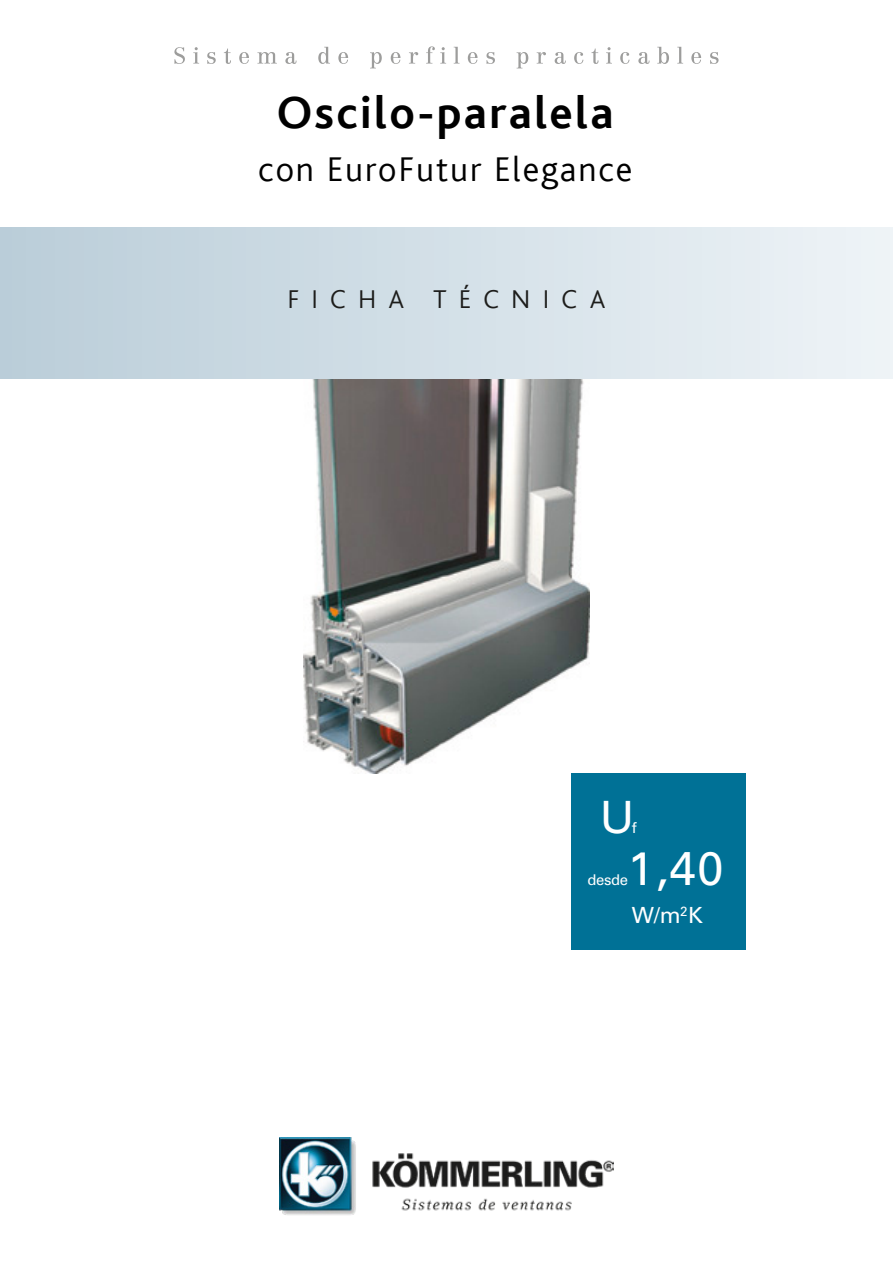
<style>
.page{position:relative;width:893px;height:1263px;background:#fff}
.page>*{position:absolute;margin:0;border:0;box-sizing:border-box;transform-origin:0 0}
.t1{font:700 46.95px "Bliss";letter-spacing:.05em;color:#000}
.t2{font:46.95px "Univers LT Std";color:#fff}
.t3{font:44.55px "Univers LT Std";color:#fff}
.t4{font:300 36px "Bliss";letter-spacing:.05em;color:#000}
.t5{font:300 27px "Bliss";letter-spacing:.45em;color:#1d1d1b}
.t6{font:22.2px "Univers LT Std";color:#fff}
.t7{font:14.85px "Univers LT Std";letter-spacing:-.02em;color:#fff}
</style>
<div class="page">
<img style="left:304px;top:379px;width:285px;height:394px">
<div style="left:0;top:227px;width:893px;height:152px;background:linear-gradient(to right,#bacdd9,#eef3f7)"></div>
<svg style="left:174px;top:47px;width:11px;height:17px"></svg>
<svg style="left:193px;top:47px;width:6px;height:17px"></svg>
<svg style="left:207px;top:52px;width:9px;height:12px"></svg>
<svg style="left:224px;top:49px;width:7px;height:15px"></svg>
<svg style="left:239px;top:52px;width:10px;height:12px"></svg>
<svg style="left:257px;top:52px;width:20px;height:12px"></svg>
<svg style="left:285px;top:52px;width:11px;height:12px"></svg>
<svg style="left:318px;top:47px;width:12px;height:17px"></svg>
<svg style="left:338px;top:52px;width:10px;height:12px"></svg>
<svg style="left:370px;top:52px;width:12px;height:16px"></svg>
<svg style="left:391px;top:52px;width:10px;height:12px"></svg>
<svg style="left:409px;top:52px;width:9px;height:12px"></svg>
<svg style="left:426px;top:46px;width:20px;height:18px"></svg>
<svg style="left:454px;top:47px;width:6px;height:17px"></svg>
<svg style="left:468px;top:52px;width:10px;height:12px"></svg>
<svg style="left:486px;top:52px;width:9px;height:12px"></svg>
<svg style="left:517px;top:52px;width:11px;height:16px"></svg>
<svg style="left:537px;top:52px;width:9px;height:12px"></svg>
<svg style="left:555px;top:52px;width:11px;height:12px"></svg>
<svg style="left:574px;top:52px;width:9px;height:12px"></svg>
<svg style="left:591px;top:49px;width:7px;height:15px"></svg>
<svg style="left:606px;top:47px;width:6px;height:17px"></svg>
<svg style="left:620px;top:52px;width:9px;height:12px"></svg>
<svg style="left:638px;top:52px;width:11px;height:12px"></svg>
<svg style="left:657px;top:47px;width:12px;height:17px"></svg>
<svg style="left:677px;top:47px;width:6px;height:17px"></svg>
<svg style="left:691px;top:52px;width:10px;height:12px"></svg>
<svg style="left:710px;top:52px;width:9px;height:12px"></svg>
<img style="left:280px;top:1137px;width:333px;height:78px">
<div style="left:571px;top:773px;width:174px;height:177px;background:#007196"></div>
<h1 class="t1" style="left:277px;top:88px;width:338px">Oscilo-paralela</h1>
<p class="t4" style="left:258px;top:150px;width:376px">con EuroFutur Elegance</p>
<p class="t5" style="left:287px;top:285px;width:320px">FICHA TÉCNICA</p>
<p class="t3" style="left:600px;top:790px;width:36px">U</p>
<p class="t7" style="left:632px;top:818px;width:6px">f</p>
<h1 class="t2" style="left:628px;top:840px;width:97px">1,40</h1>
<p class="t6" style="left:632px;top:902px;width:72px">W/m<sup>2</sup>K</p>
<p class="t7" style="left:587px;top:871px;width:42px">desde</p>
</div>
